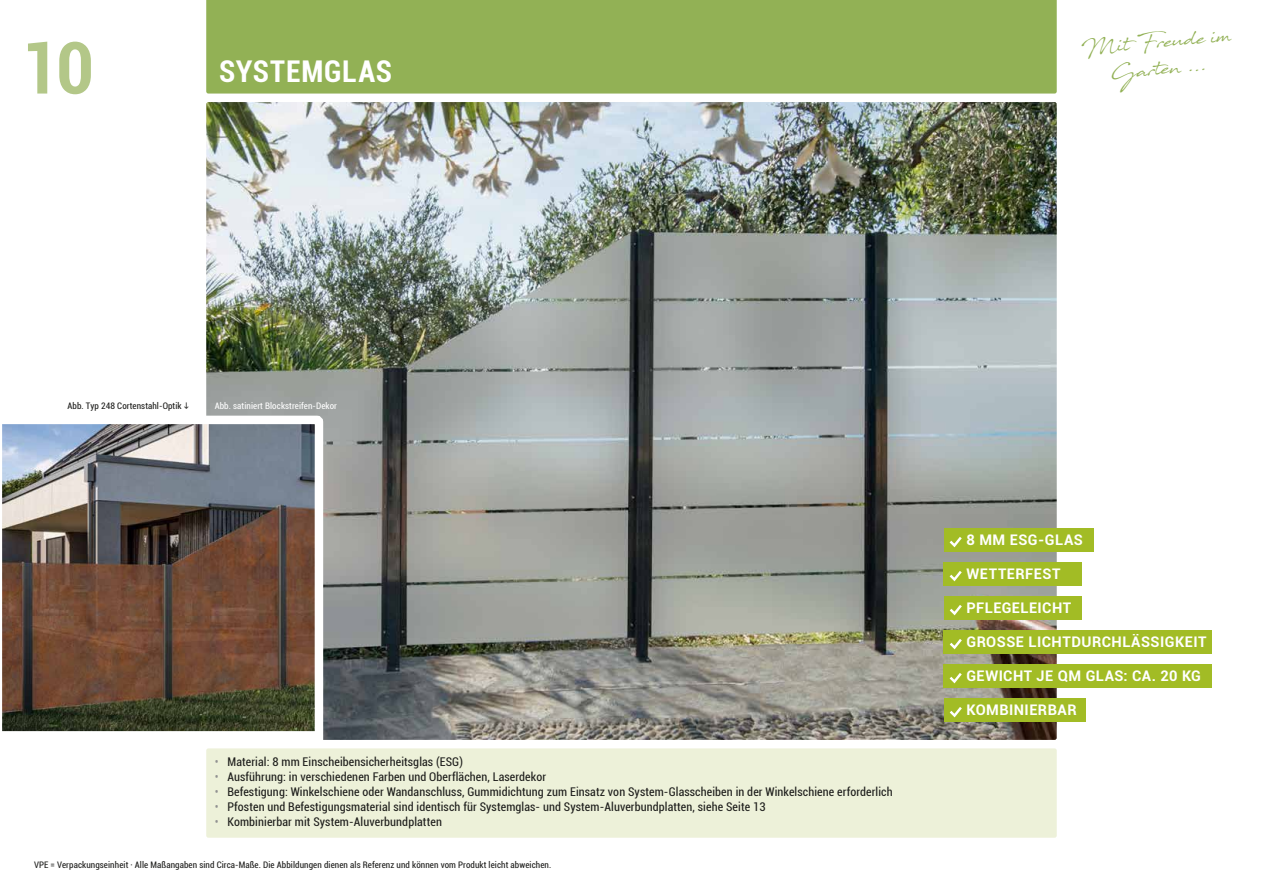
<style>
.page{position:relative;width:1263px;height:893px;background:#fff}
.page>*{position:absolute;margin:0;border:0;box-sizing:border-box;transform-origin:0 0}
.t1{font:700 condensed 72px "Roboto";color:#b3c788}
.t2{font:700 condensed 30px "Roboto";letter-spacing:.03em;color:#fff}
.t3{font:18.75px/27px "Javacom";color:#92b155;text-align:center;scale:.9 1}
.t4{font:700 14.55px "Roboto";letter-spacing:.03em;color:#fff}
.t5{font:condensed 12px "Roboto";letter-spacing:.01em;color:#1d1d1b}
.t6{font:condensed 9px "Roboto";letter-spacing:.01em;color:#1d1d1b}
.t7{font:condensed 9px "Roboto";letter-spacing:.01em;color:#fff}
.s1{color:#929292}
</style>
<div class="page">
<div style="left:206px;top:0;width:851px;height:94px;background:#92b155"></div>
<div style="left:206px;top:748px;width:851px;height:90px;background:#edf1d9;border-radius:2px"></div>
<img style="left:206px;top:102px;width:851px;height:638px">
<img style="left:2px;top:416px;width:321px;height:324px">
<div style="left:944px;top:528px;width:149px;height:23px;background:#a2bc25"></div>
<svg style="left:949px;top:537px;width:13px;height:11px"></svg>
<div style="left:944px;top:562px;width:138px;height:23px;background:#a2bc25"></div>
<svg style="left:949px;top:571px;width:13px;height:11px"></svg>
<div style="left:944px;top:596px;width:138px;height:23px;background:#a2bc25"></div>
<svg style="left:949px;top:605px;width:13px;height:11px"></svg>
<div style="left:944px;top:630px;width:268px;height:23px;background:#a2bc25"></div>
<svg style="left:949px;top:639px;width:13px;height:11px"></svg>
<div style="left:944px;top:664px;width:268px;height:23px;background:#a2bc25"></div>
<svg style="left:949px;top:673px;width:13px;height:11px"></svg>
<div style="left:944px;top:698px;width:142px;height:23px;background:#a2bc25"></div>
<svg style="left:949px;top:707px;width:13px;height:11px"></svg>
<h1 class="t1" style="left:21px;top:17px;width:74px">10</h1>
<h2 class="t2" style="left:219px;top:50px;width:175px">SYSTEMGLAS</h2>
<h3 class="t3" style="left:1081px;top:33px;width:168px;rotate:-5deg">Mit Freude im<br>Garten ...</h3>
<p class="t6" style="left:68px;top:399px;width:116px">Abb. Typ 248 Cortenstahl-Optik</p>
<p class="t7" style="left:215px;top:399px;width:124px">Abb. satiniert Blockstreifen-Dekor</p>
<p class="t5" style="left:215px;top:753px;width:250px"><span class="s1">•</span> Material: 8 mm Einscheibensicherheitsglas (ESG)</p>
<p class="t5" style="left:215px;top:768px;width:333px"><span class="s1">•</span> Ausführung: in verschiedenen Farben und Oberflächen, Laserdekor</p>
<p class="t5" style="left:215px;top:783px;width:679px"><span class="s1">•</span> Befestigung: Winkelschiene oder Wandanschluss, Gummidichtung zum Einsatz von System-Glasscheiben in der Winkelschiene erforderlich</p>
<p class="t5" style="left:215px;top:798px;width:552px"><span class="s1">•</span> Pfosten und Befestigungsmaterial sind identisch für Systemglas- und System-Aluverbundplatten, siehe Seite 13</p>
<p class="t5" style="left:215px;top:813px;width:229px"><span class="s1">•</span> Kombinierbar mit System-Aluverbundplatten</p>
<p class="t6" style="left:34px;top:858px;width:519px">VPE = Verpackungseinheit · Alle Maßangaben sind Circa-Maße. Die Abbildungen dienen als Referenz und können vom Produkt leicht abweichen.</p>
<p class="t4" style="left:966px;top:530px;width:118px">8 MM ESG-GLAS</p>
<p class="t4" style="left:966px;top:564px;width:96px">WETTERFEST</p>
<p class="t4" style="left:966px;top:598px;width:106px">PFLEGELEICHT</p>
<p class="t4" style="left:966px;top:632px;width:242px">GROSSE LICHTDURCHLÄSSIGKEIT</p>
<p class="t4" style="left:966px;top:666px;width:236px">GEWICHT JE QM GLAS: CA. 20 KG</p>
<p class="t4" style="left:966px;top:700px;width:112px">KOMBINIERBAR</p>
</div>
